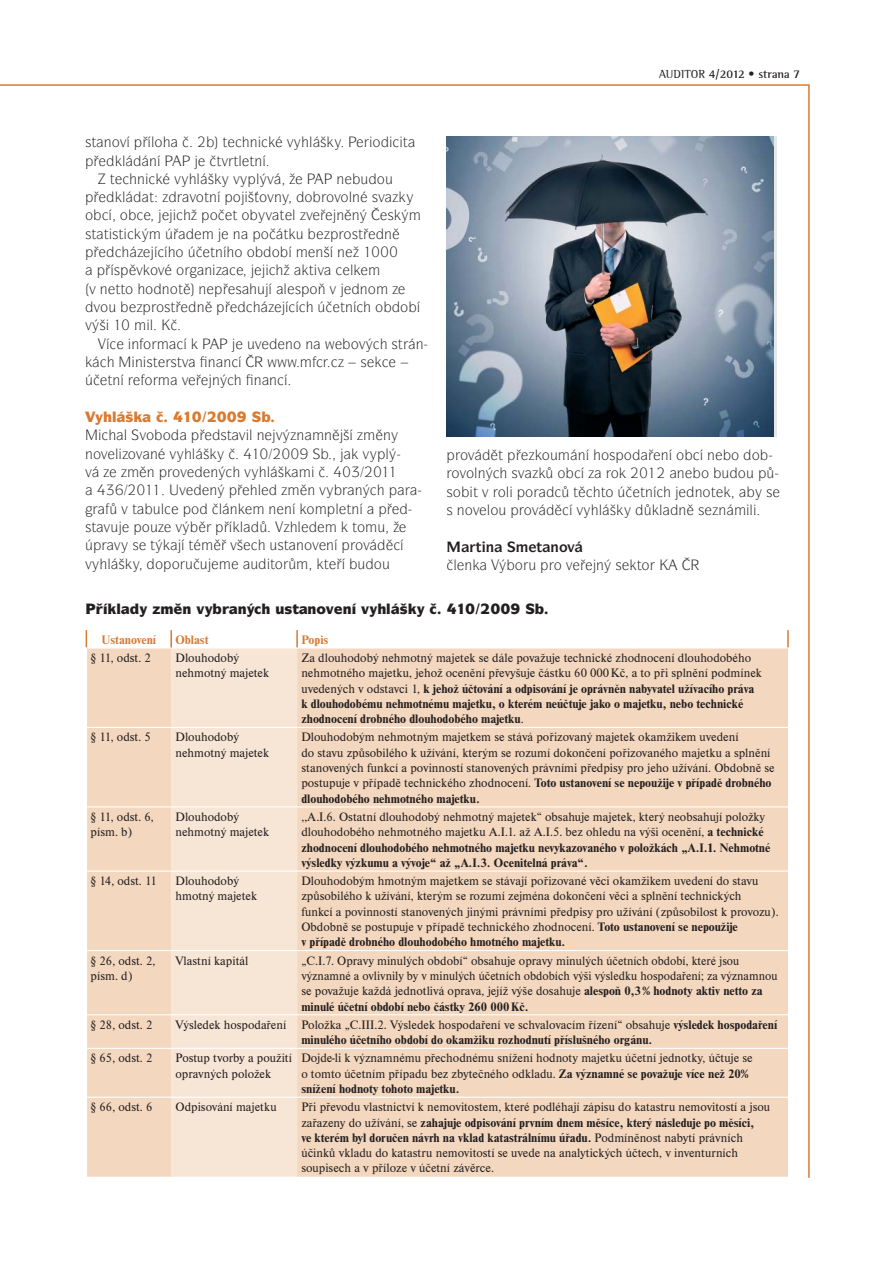
<style>
.page{position:relative;width:893px;height:1263px;background:#fff}
.page>*{position:absolute;margin:0;border:0;box-sizing:border-box;transform-origin:0 0}
.t1{font:14.25px "Itc Symbol CE";color:#231f20}
.t2{font:900 14.25px "Itc Symbol CE";color:#231f20}
.t3{font:700 14.25px "Itc Symbol CE";color:#231f20}
.t4{font:900 14.25px "Itc Symbol CE";color:#d87a30}
.t5{font:12.75px/15.3px "Nimbus Rom DCE";color:#231f20}
.t6{font:700 12.75px "Nimbus Rom DCE";color:#d87a30}
.t7{font:700 12px "Rotis Semiserif";color:#231f20}
.s1{font-weight:400}
.s2{font-weight:700}
</style>
<div class="page">
<hr style="left:0;top:84px;width:809px;height:2px;background:#d87a30">
<hr style="left:808px;top:85px;width:2px;height:1093px;background:#d87a30">
<div style="left:87px;top:649px;width:701px;height:528px;background:#f3d7be"></div>
<div style="left:171px;top:649px;width:126px;height:528px;background:#f7e5d5"></div>
<hr style="left:87px;top:727px;width:701px;height:1px;background:#fff">
<hr style="left:87px;top:806px;width:701px;height:1px;background:#fff">
<hr style="left:87px;top:871px;width:701px;height:1px;background:#fff">
<hr style="left:87px;top:950px;width:701px;height:1px;background:#fff">
<hr style="left:87px;top:1014px;width:701px;height:1px;background:#fff">
<hr style="left:87px;top:1048px;width:701px;height:1px;background:#fff">
<hr style="left:87px;top:1097px;width:701px;height:1px;background:#fff">
<svg style="left:86px;top:630px;width:1px;height:17px"></svg>
<svg style="left:170px;top:630px;width:2px;height:17px"></svg>
<svg style="left:296px;top:630px;width:2px;height:17px"></svg>
<svg style="left:787px;top:630px;width:2px;height:17px"></svg>
<img style="left:446px;top:136px;width:328px;height:300px">
<p class="t1" style="left:85px;top:135px;width:43px">▲▼ ■□❖</p>
<p class="t1" style="left:216px;top:154px;width:48px">▼❖ ▼● ▼■</p>
<p class="t1" style="left:233px;top:172px;width:42px">❖ ●❖</p>
<p class="t1" style="left:336px;top:172px;width:58px">■ ◆□◆</p>
<p class="t1" style="left:189px;top:190px;width:53px">❖□▼■ □</p>
<p class="t1" style="left:259px;top:190px;width:24px">□❖■</p>
<p class="t1" style="left:304px;top:190px;width:82px">□ □❖□●■ ▲❖</p>
<p class="t1" style="left:210px;top:209px;width:105px">□ ▼ □ ❖▼● ❖</p>
<p class="t1" style="left:85px;top:227px;width:40px">▲▼ ▼▲▼</p>
<p class="t1" style="left:233px;top:227px;width:72px">■ □ ▼◆</p>
<p class="t1" style="left:343px;top:227px;width:21px">□▲▼</p>
<p class="t1" style="left:384px;top:227px;width:9px">■</p>
<p class="t1" style="left:176px;top:245px;width:106px">□ ▼■□ □ □</p>
<p class="t1" style="left:114px;top:263px;width:72px">▲ ❖□❖ □</p>
<p class="t1" style="left:204px;top:263px;width:9px">■</p>
<p class="t1" style="left:350px;top:263px;width:5px">●</p>
<p class="t1" style="left:89px;top:282px;width:119px">❖ ■ ▼▼□ □ ■□▼ ■</p>
<p class="t1" style="left:284px;top:282px;width:54px">●▲□ ❖</p>
<p class="t1" style="left:94px;top:300px;width:24px">❖□◆</p>
<p class="t1" style="left:156px;top:300px;width:21px">□▲▼</p>
<p class="t1" style="left:197px;top:300px;width:9px">■</p>
<p class="t1" style="left:150px;top:318px;width:5px">●</p>
<p class="t1" style="left:285px;top:337px;width:29px">■□ ■</p>
<p class="t1" style="left:392px;top:337px;width:33px">▲▼ ■</p>
<p class="t1" style="left:135px;top:355px;width:55px">■ ▲▼ ▲▼❖</p>
<p class="t1" style="left:212px;top:373px;width:67px">■ ■ ■</p>
<p class="t4" style="left:112px;top:410px;width:6px">●</p>
<p class="t1" style="left:124px;top:429px;width:48px">● ❖□ □</p>
<p class="t1" style="left:220px;top:429px;width:85px">▲▼❖● ■ ❖ ■</p>
<p class="t1" style="left:324px;top:429px;width:9px">■</p>
<p class="t1" style="left:383px;top:429px;width:9px">■</p>
<p class="t1" style="left:85px;top:447px;width:112px">■□❖●□❖■ ❖ ●</p>
<p class="t1" style="left:147px;top:465px;width:42px">■ □❖</p>
<p class="t1" style="left:210px;top:465px;width:61px">■ ❖ ●</p>
<p class="t1" style="left:258px;top:484px;width:5px">●</p>
<p class="t1" style="left:355px;top:484px;width:9px">■</p>
<p class="t1" style="left:121px;top:502px;width:45px">❖ ▼ ◆●</p>
<p class="t1" style="left:191px;top:502px;width:48px">□ ● ■</p>
<p class="t1" style="left:269px;top:502px;width:48px">■ ■ □</p>
<p class="t1" style="left:335px;top:502px;width:26px">● ▼■</p>
<p class="t1" style="left:85px;top:520px;width:35px">▲▼ ❖◆</p>
<p class="t1" style="left:142px;top:520px;width:42px">□◆ ❖</p>
<p class="t1" style="left:240px;top:520px;width:5px">●</p>
<p class="t1" style="left:298px;top:520px;width:5px">●</p>
<p class="t1" style="left:352px;top:520px;width:34px">▼□ ◆</p>
<p class="t1" style="left:114px;top:538px;width:43px">❖ ▲ ▼</p>
<p class="t1" style="left:230px;top:538px;width:105px">❖ ◆▲▼ ■□❖ ■</p>
<p class="t1" style="left:155px;top:557px;width:54px">□□◆◆</p>
<p class="t1" style="left:250px;top:557px;width:34px">◆ ▼□</p>
<p class="t1" style="left:324px;top:557px;width:68px">▼ ◆ □◆</p>
<p class="t2" style="left:116px;top:602px;width:6px">●</p>
<p class="t2" style="left:238px;top:602px;width:154px">■ ◆▲▼ ■□❖ ■ ❖ ●</p>
<p class="t7" style="left:659px;top:66px;width:142px"><span class="s1">AUDITOR</span> 4/2012 • strana 7</p>
<p class="t1" style="left:578px;top:448px;width:56px">■ □▲ □</p>
<p class="t1" style="left:707px;top:448px;width:54px">■ □ □</p>
<p class="t1" style="left:452px;top:467px;width:36px">□❖□●■</p>
<p class="t1" style="left:677px;top:467px;width:79px">■ □ ◆□◆</p>
<p class="t1" style="left:447px;top:485px;width:88px">▲□ ▼ ❖ □● □</p>
<p class="t1" style="left:573px;top:485px;width:42px">▼ ▼□</p>
<p class="t1" style="left:695px;top:485px;width:23px">■□▼</p>
<p class="t1" style="left:447px;top:503px;width:94px">▲ ■□❖ ●□◆ □❖</p>
<p class="t1" style="left:659px;top:503px;width:69px">●■ ▲■</p>
<p class="t1" style="left:749px;top:503px;width:5px">●</p>
<p class="t3" style="left:537px;top:540px;width:39px">▼ ■□❖</p>
<p class="t1" style="left:515px;top:558px;width:59px">□ ◆ □ ❖</p>
<p class="t1" style="left:596px;top:558px;width:55px">■ ▲ ▼□</p>
<p class="t6" style="left:101px;top:634px;width:56px">Ustanovení</p>
<p class="t6" style="left:175px;top:634px;width:35px">Oblast</p>
<p class="t6" style="left:301px;top:634px;width:29px">Popis</p>
<p class="t5" style="left:91px;top:651px;width:62px">§ 11, odst. 2</p>
<p class="t5" style="left:175px;top:651px;width:95px">Dlouhodobý nehmotný majetek</p>
<p class="t5" style="left:301px;top:651px;width:462px">Za dlouhodobý nehmotný majetek se dále považuje technické zhodnocení dlouhodobého nehmotného majetku, jehož ocenění převyšuje částku 60 000 Kč, a to při splnění podmínek uvedených v odstavci 1, <span class="s2">k jehož účtování a odpisování je oprávněn nabyvatel užívacího práva k dlouhodobému nehmotnému majetku, o kterém neúčtuje jako o majetku, nebo technické zhodnocení drobného dlouhodobého majetku</span>.</p>
<p class="t5" style="left:91px;top:731px;width:62px">§ 11, odst. 5</p>
<p class="t5" style="left:175px;top:731px;width:95px">Dlouhodobý nehmotný majetek</p>
<p class="t5" style="left:301px;top:731px;width:475px">Dlouhodobým nehmotným majetkem se stává pořizovaný majetek okamžikem uvedení<br>do stavu způsobilého k užívání, kterým se rozumí dokončení pořizovaného majetku a splnění stanovených funkcí a povinností stanovených právními předpisy pro jeho užívání. Obdobně se postupuje v případě technického zhodnocení. <span class="s2">Toto ustanovení se nepoužije v případě drobného dlouhodobého nehmotného majetku.</span></p>
<p class="t5" style="left:91px;top:810px;width:65px">§ 11, odst. 6, písm. b)</p>
<p class="t5" style="left:175px;top:810px;width:95px">Dlouhodobý nehmotný majetek</p>
<p class="t5" style="left:301px;top:810px;width:471px">,,A.I.6. Ostatní dlouhodobý nehmotný majetek“ obsahuje majetek, který neobsahují položky dlouhodobého nehmotného majetku A.I.1. až A.I.5. bez ohledu na výši ocenění, <span class="s2">a technické zhodnocení dlouhodobého nehmotného majetku nevykazovaného v položkách „A.I.1. Nehmotné výsledky výzkumu a vývoje“ až „A.I.3. Ocenitelná práva“.</span></p>
<p class="t5" style="left:91px;top:874px;width:68px">§ 14, odst. 11</p>
<p class="t5" style="left:175px;top:874px;width:83px">Dlouhodobý hmotný majetek</p>
<p class="t5" style="left:301px;top:874px;width:479px">Dlouhodobým hmotným majetkem se stávají pořizované věci okamžikem uvedení do stavu způsobilého k užívání, kterým se rozumí zejména dokončení věci a splnění technických<br>funkcí a povinností stanovených jinými právními předpisy pro užívání (způsobilost k provozu).<br>Obdobně se postupuje v případě technického zhodnocení. <span class="s2">Toto ustanovení se nepoužije<br>v případě drobného dlouhodobého hmotného majetku.</span></p>
<p class="t5" style="left:91px;top:954px;width:66px">§ 26, odst. 2, písm. d)</p>
<p class="t5" style="left:175px;top:954px;width:74px">Vlastní kapitál</p>
<p class="t5" style="left:301px;top:954px;width:478px">„C.I.7. Opravy minulých období“ obsahuje opravy minulých účetních období, které jsou významné a ovlivnily by v minulých účetních obdobích výši výsledku hospodaření; za významnou se považuje každá jednotlivá oprava, jejíž výše dosahuje <span class="s2">alespoň 0,3 % hodnoty aktiv netto za minulé účetní období nebo částky 260 000 Kč.</span></p>
<p class="t5" style="left:91px;top:1018px;width:63px">§ 28, odst. 2</p>
<p class="t5" style="left:175px;top:1018px;width:603px;text-align:center">Výsledek hospodaření Položka „C.III.2. Výsledek hospodaření ve schvalovacím řízení“ obsahuje <span class="s2">výsledek hospodaření minulého účetního období do okamžiku rozhodnutí příslušného orgánu.</span></p>
<p class="t5" style="left:91px;top:1052px;width:63px">§ 65, odst. 2</p>
<p class="t5" style="left:175px;top:1052px;width:118px">Postup tvorby a použití opravných položek</p>
<p class="t5" style="left:301px;top:1052px;width:453px">Dojde-li k významnému přechodnému snížení hodnoty majetku účetní jednotky, účtuje se o tomto účetním případu bez zbytečného odkladu. <span class="s2">Za významné se považuje více než 20% snížení hodnoty tohoto majetku.</span></p>
<p class="t5" style="left:91px;top:1101px;width:63px">§ 66, odst. 6</p>
<p class="t5" style="left:175px;top:1101px;width:103px">Odpisování majetku</p>
<p class="t5" style="left:301px;top:1101px;width:470px">Při převodu vlastnictví k nemovitostem, které podléhají zápisu do katastru nemovitostí a jsou zařazeny do užívání, se <span class="s2">zahajuje odpisování prvním dnem měsíce, který následuje po měsíci,<br>ve kterém byl doručen návrh na vklad katastrálnímu úřadu.</span> Podmíněnost nabytí právních účinků vkladu do katastru nemovitostí se uvede na analytických účtech, v inventurních soupisech a v příloze v účetní závěrce.</p>
</div>
